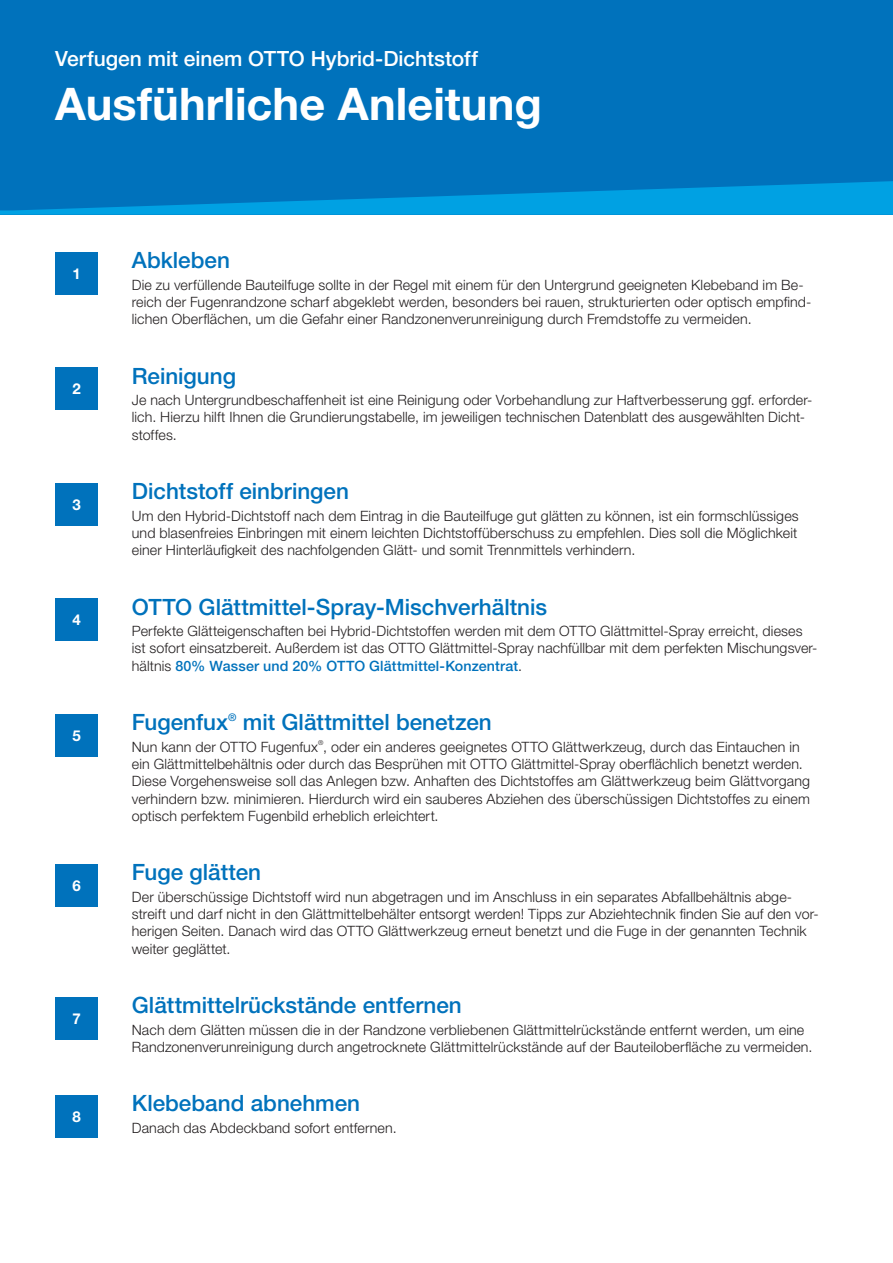
<style>
.page{position:relative;width:893px;height:1263px;background:#fff}
.page>*{position:absolute;margin:0;border:0;box-sizing:border-box;transform-origin:0 0}
.t1{font:700 45px "Helvetica Neue LT Pro";letter-spacing:.005em;color:#fff}
.t2{font:500 22.5px "Helvetica Neue LT Pro";color:#0072bc}
.t3{font:500 21px "Helvetica Neue LT Pro";color:#fff}
.t4{font:700 15px "Helvetica Neue LT Pro";color:#fff}
.t5{font:300 14.25px/17.2px "Helvetica Neue LT Pro";letter-spacing:.01em;color:#231f20}
.t6{font:300 6.6px "Helvetica Neue LT Pro";color:#231f20}
.s1{font-weight:500;color:#0072bc}
</style>
<div class="page">
<div style="left:0;top:0;width:893px;height:215px;background:#0072bc"></div>
<svg style="left:0;top:181px;width:893px;height:34px"></svg>
<div style="left:55px;top:252px;width:43px;height:43px;background:#0072bc"></div>
<div style="left:55px;top:368px;width:43px;height:42px;background:#0072bc"></div>
<div style="left:55px;top:483px;width:43px;height:43px;background:#0072bc"></div>
<div style="left:55px;top:599px;width:43px;height:42px;background:#0072bc"></div>
<div style="left:55px;top:714px;width:43px;height:43px;background:#0072bc"></div>
<div style="left:55px;top:864px;width:43px;height:43px;background:#0072bc"></div>
<div style="left:55px;top:997px;width:43px;height:42px;background:#0072bc"></div>
<div style="left:55px;top:1095px;width:43px;height:43px;background:#0072bc"></div>
<h3 class="t3" style="left:55px;top:46px;width:424px">Verfugen mit einem OTTO Hybrid-Dichtstoff</h3>
<h1 class="t1" style="left:55px;top:76px;width:488px">Ausführliche Anleitung</h1>
<p class="t4" style="left:72px;top:264px;width:10px">1</p>
<p class="t4" style="left:72px;top:380px;width:10px">2</p>
<p class="t4" style="left:72px;top:495px;width:10px">3</p>
<p class="t4" style="left:72px;top:611px;width:10px">4</p>
<p class="t4" style="left:72px;top:726px;width:10px">5</p>
<p class="t4" style="left:72px;top:876px;width:10px">6</p>
<p class="t4" style="left:72px;top:1009px;width:10px">7</p>
<p class="t4" style="left:72px;top:1107px;width:10px">8</p>
<h2 class="t2" style="left:132px;top:247px;width:100px">Abkleben</h2>
<p class="t5" style="left:132px;top:276px;width:681px">Die zu verfüllende Bauteilfuge sollte in der Regel mit einem für den Untergrund geeigneten Klebeband im Be&shy;reich der Fugenrandzone scharf abgeklebt werden, besonders bei rauen, strukturierten oder optisch empfind&shy;lichen Oberflächen, um die Gefahr einer Randzonenverunreinigung durch Fremdstoffe zu vermeiden.</p>
<h2 class="t2" style="left:132px;top:362px;width:106px">Reinigung</h2>
<p class="t5" style="left:132px;top:391px;width:682px">Je nach Untergrundbeschaffenheit ist eine Reinigung oder Vorbehandlung zur Haftverbesserung ggf. erforder&shy;lich. Hierzu hilft Ihnen die Grundierungstabelle, im jeweiligen technischen Datenblatt des ausgewählten Dicht&shy;stoffes.</p>
<h2 class="t2" style="left:132px;top:478px;width:219px">Dichtstoff einbringen</h2>
<p class="t5" style="left:132px;top:507px;width:668px;text-align:justify">Um den Hybrid-Dichtstoff nach dem Eintrag in die Bauteilfuge gut glätten zu können, ist ein formschlüssiges und blasenfreies Einbringen mit einem leichten Dichtstoffüberschuss zu empfehlen. Dies soll die Möglichkeit einer Hinterläufigkeit des nachfolgenden Glätt- und somit Trennmittels verhindern.</p>
<h2 class="t2" style="left:132px;top:593px;width:417px">OTTO Glättmittel-Spray-Mischverhältnis</h2>
<p class="t5" style="left:132px;top:622px;width:687px">Perfekte Glätteigenschaften bei Hybrid-Dichtstoffen werden mit dem OTTO Glättmittel-Spray erreicht, dieses ist sofort einsatzbereit. Außerdem ist das OTTO Glättmittel-Spray nachfüllbar mit dem perfekten Mischungsver&shy;hältnis <span class="s1">80% Wasser und 20% OTTO Glättmittel-Konzentrat</span>.</p>
<h2 class="t2" style="left:132px;top:709px;width:361px">Fugenfux<sup>®</sup> mit Glättmittel benetzen</h2>
<p class="t5" style="left:132px;top:738px;width:670px">Nun kann der OTTO Fugenfux , oder ein anderes geeignetes OTTO Glättwerkzeug, durch das Eintauchen in</p>
<p class="t6" style="left:318px;top:738px;width:7px">®</p>
<p class="t5" style="left:132px;top:755px;width:680px">ein Glättmittelbehältnis oder durch das Besprühen mit OTTO Glättmittel-Spray oberflächlich benetzt werden.<br>Diese Vorgehensweise soll das Anlegen bzw. Anhaften des Dichtstoffes am Glättwerkzeug beim Glättvorgang verhindern bzw. minimieren. Hierdurch wird ein sauberes Abziehen des überschüssigen Dichtstoffes zu einem optisch perfektem Fugenbild erheblich erleichtert.</p>
<h2 class="t2" style="left:132px;top:859px;width:131px">Fuge glätten</h2>
<p class="t5" style="left:132px;top:888px;width:688px">Der überschüssige Dichtstoff wird nun abgetragen und im Anschluss in ein separates Abfallbehältnis abge&shy;streift und darf nicht in den Glättmittelbehälter entsorgt werden! Tipps zur Abziehtechnik finden Sie auf den vor&shy;herigen Seiten. Danach wird das OTTO Glättwerkzeug erneut benetzt und die Fuge in der genannten Technik weiter geglättet.</p>
<h2 class="t2" style="left:132px;top:992px;width:331px">Glättmittelrückstände entfernen</h2>
<p class="t5" style="left:132px;top:1020px;width:682px">Nach dem Glätten müssen die in der Randzone verbliebenen Glättmittelrückstände entfernt werden, um eine<br>Randzonenverunreinigung durch angetrocknete Glättmittelrückstände auf der Bauteiloberfläche zu vermeiden.</p>
<h2 class="t2" style="left:132px;top:1090px;width:230px">Klebeband abnehmen</h2>
<p class="t5" style="left:132px;top:1119px;width:266px">Danach das Abdeckband sofort entfernen.</p>
</div>
